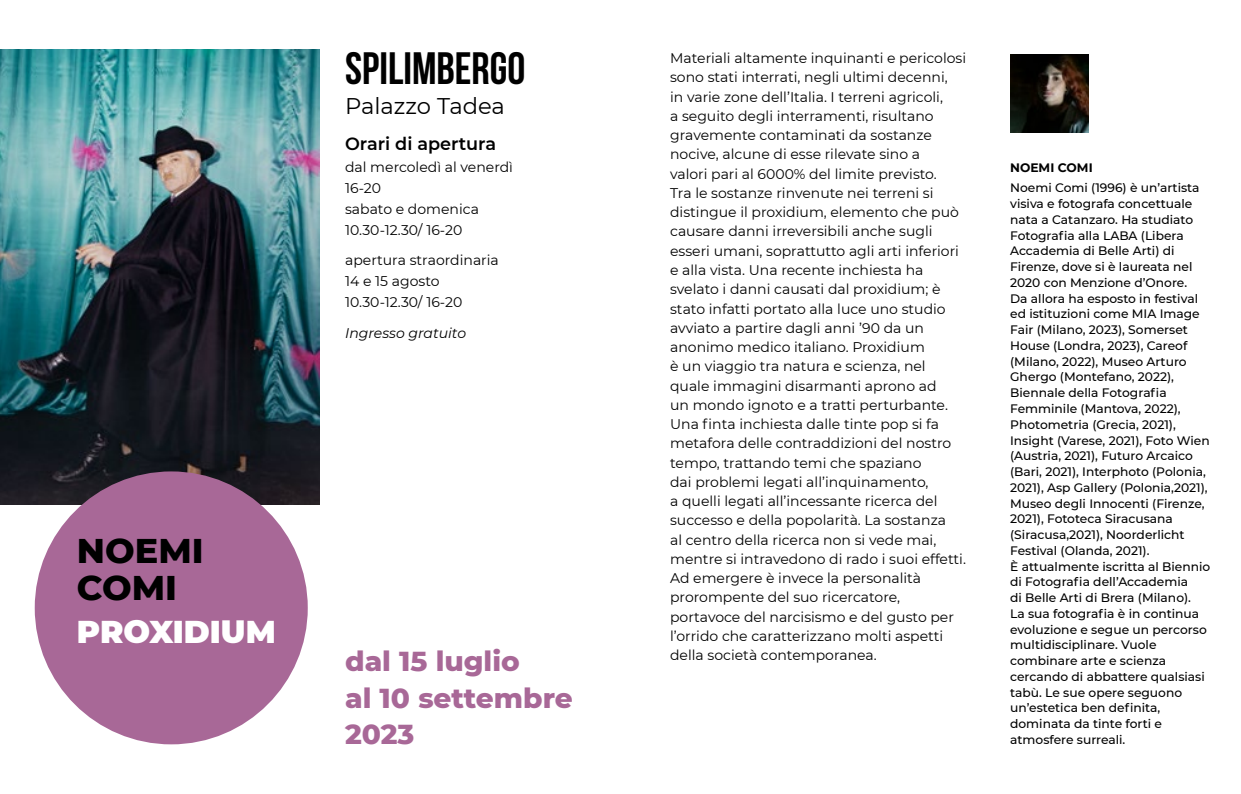
<style>
.page{position:relative;width:1241px;height:794px;background:#fff}
.page>*{position:absolute;margin:0;border:0;box-sizing:border-box;transform-origin:0 0}
.t1{font:700 45.32px "Bebas Neue";color:#000}
.t2{font:800 35px/36.8px "Montserrat";color:#000}
.t3{font:900 31.5px "Montserrat";color:#fff}
.t4{font:800 28px/36.4px "Montserrat";color:#a86897}
.t5{font:22.57px "Montserrat";color:#000}
.t6{font:600 17.68px "Montserrat";color:#000}
.t7{font:14px/19.2px "Montserrat";color:#000}
.t8{font:italic 14px "Montserrat";color:#000}
.t9{font:500 12.25px/15.8px "Montserrat";color:#000}
.t10{font:700 12.25px "Montserrat";color:#000}
</style>
<div class="page">
<img style="left:0;top:50px;width:319px;height:455px">
<img style="left:1010px;top:55px;width:78px;height:78px">
<div style="left:35px;top:471px;width:273px;height:273px;background:#a86897;border-radius:50%"></div>
<h1 class="t1" style="left:345px;top:43px;width:182px">SPILIMBERGO</h1>
<h3 class="t5" style="left:345px;top:90px;width:161px">Palazzo Tadea</h3>
<p class="t6" style="left:345px;top:132px;width:153px">Orari di apertura</p>
<p class="t7" style="left:345px;top:155px;width:169px;line-height:21px">dal mercoledì al venerdì<br>16-20<br>sabato e domenica<br>10.30-12.30/ 16-20</p>
<p class="t7" style="left:345px;top:249px;width:155px;line-height:21px">apertura straordinaria<br>14 e 15 agosto<br>10.30-12.30/ 16-20</p>
<p class="t8" style="left:345px;top:324px;width:122px">Ingresso gratuito</p>
<h2 class="t2" style="left:77px;top:530px;width:128px">NOEMI<br>COMI</h2>
<h3 class="t3" style="left:77px;top:608px;width:200px">PROXIDIUM</h3>
<h3 class="t4" style="left:345px;top:641px;width:229px">dal 15 luglio<br>al 10 settembre<br>2023</h3>
<p class="t7" style="left:670px;top:48px;width:297px">Materiali altamente inquinanti e pericolosi sono stati interrati, negli ultimi decenni,<br>in varie zone dell’Italia. I terreni agricoli,<br>a seguito degli interramenti, risultano gravemente contaminati da sostanze nocive, alcune di esse rilevate sino a<br>valori pari al 6000% del limite previsto.<br>Tra le sostanze rinvenute nei terreni si distingue il proxidium, elemento che può causare danni irreversibili anche sugli esseri umani, soprattutto agli arti inferiori e alla vista. Una recente inchiesta ha svelato i danni causati dal proxidium; è stato infatti portato alla luce uno studio avviato a partire dagli anni ’90 da un anonimo medico italiano. Proxidium<br>è un viaggio tra natura e scienza, nel quale immagini disarmanti aprono ad<br>un mondo ignoto e a tratti perturbante.<br>Una finta inchiesta dalle tinte pop si fa metafora delle contraddizioni del nostro tempo, trattando temi che spaziano<br>dai problemi legati all’inquinamento,<br>a quelli legati all’incessante ricerca del successo e della popolarità. La sostanza<br>al centro della ricerca non si vede mai, mentre si intravedono di rado i suoi effetti.<br>Ad emergere è invece la personalità prorompente del suo ricercatore, portavoce del narcisismo e del gusto per l’orrido che caratterizzano molti aspetti della società contemporanea.</p>
<p class="t10" style="left:1009px;top:158px;width:84px">NOEMI COMI</p>
<p class="t9" style="left:1009px;top:180px;width:201px">Noemi Comi (1996) è un’artista visiva e fotografa concettuale nata a Catanzaro. Ha studiato<br>Fotografia alla LABA (Libera<br>Accademia di Belle Arti) di<br>Firenze, dove si è laureata nel<br>2020 con Menzione d’Onore.<br>Da allora ha esposto in festival ed istituzioni come MIA Image<br>Fair (Milano, 2023), Somerset<br>House (Londra, 2023), Careof (Milano, 2022), Museo Arturo<br>Ghergo (Montefano, 2022),<br>Biennale della Fotografia<br>Femminile (Mantova, 2022),<br>Photometria (Grecia, 2021),<br>Insight (Varese, 2021), Foto Wien (Austria, 2021), Futuro Arcaico (Bari, 2021), Interphoto (Polonia,<br>2021), Asp Gallery (Polonia,2021),<br>Museo degli Innocenti (Firenze,<br>2021), Fototeca Siracusana (Siracusa,2021), Noorderlicht<br>Festival (Olanda, 2021).<br>È attualmente iscritta al Biennio di Fotografia dell’Accademia<br>di Belle Arti di Brera (Milano).<br>La sua fotografia è in continua evoluzione e segue un percorso multidisciplinare. Vuole combinare arte e scienza cercando di abbattere qualsiasi tabù. Le sue opere seguono un’estetica ben definita, dominata da tinte forti e atmosfere surreali.</p>
</div>
